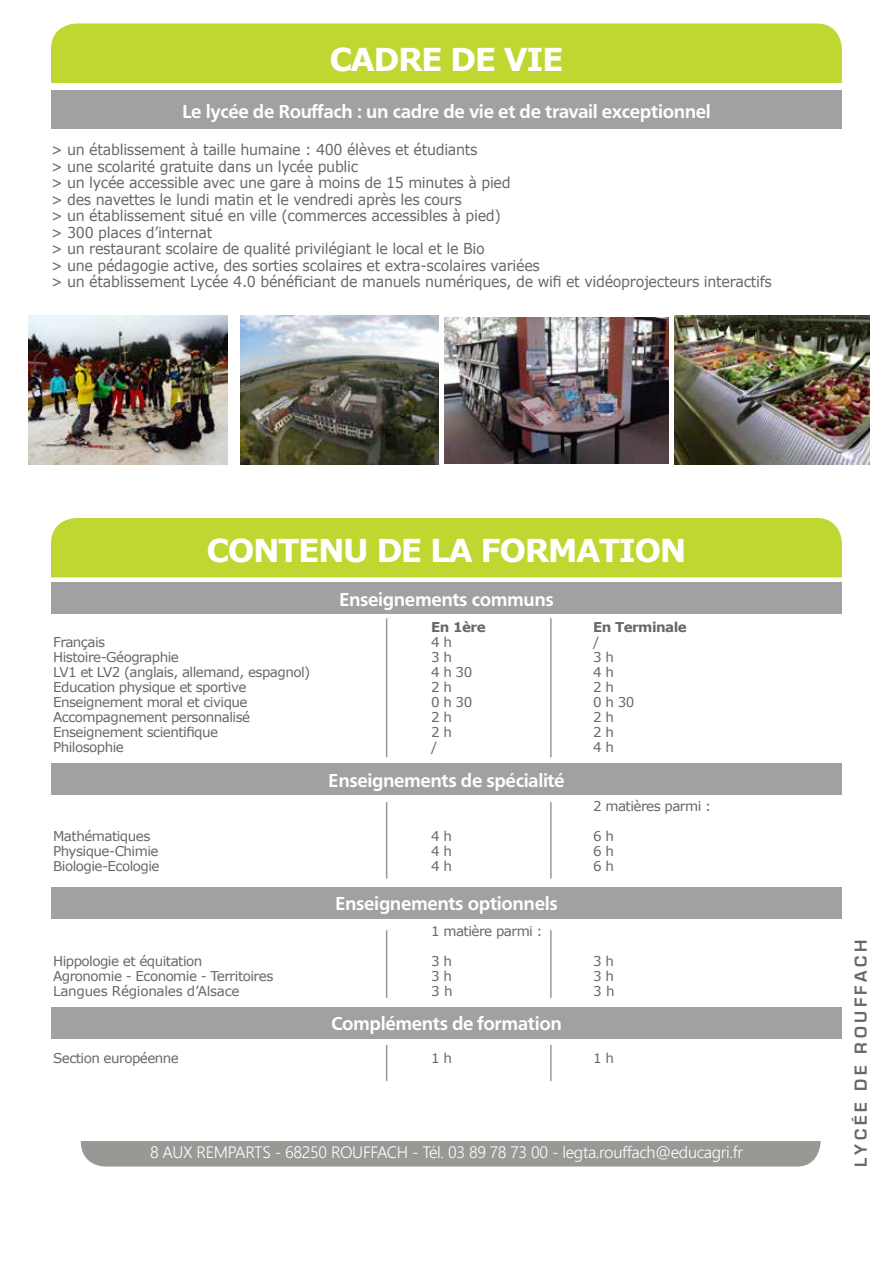
<style>
.page{position:relative;width:893px;height:1263px;background:#fff}
.page>*{position:absolute;margin:0;border:0;box-sizing:border-box;transform-origin:0 0}
.t1{font:700 31.5px "Verdana";letter-spacing:-.05em;color:#fff}
.t2{font:700 19.5px "Carto Gothic Std";letter-spacing:-.02em;color:#fff}
.t3{font:700 18px "Eurostile";letter-spacing:.2em;color:#676866}
.t4{font:300 16.5px "Segoe UI";letter-spacing:-.02em;color:#fff}
.t5{font:15px/16.5px "Verdana";letter-spacing:-.02em;color:#676866;scale:.95 1}
.t6{font:13.5px "Verdana";letter-spacing:-.04em;color:#676866}
.t7{font:13.5px "Verdana";letter-spacing:-.02em;color:#676866}
.t8{font:700 13.5px "Verdana";letter-spacing:-.04em;color:#676866}
</style>
<div class="page">
<div style="left:51px;top:518px;width:791px;height:59px;background:#bfd730"></div>
<div style="left:51px;top:583px;width:791px;height:31px;background:#a0a1a0"></div>
<div style="left:51px;top:763px;width:791px;height:32px;background:#a0a1a0"></div>
<div style="left:51px;top:1007px;width:791px;height:32px;background:#a0a1a0"></div>
<div style="left:81px;top:1141px;width:740px;height:25px;background:#989995"></div>
<hr style="left:386px;top:618px;width:1px;height:139px;background:#989995">
<hr style="left:550px;top:618px;width:2px;height:139px;background:#989995">
<div style="left:51px;top:887px;width:791px;height:31px;background:#a0a1a0"></div>
<hr style="left:386px;top:930px;width:1px;height:68px;background:#989995">
<hr style="left:550px;top:930px;width:2px;height:68px;background:#989995">
<hr style="left:386px;top:802px;width:1px;height:76px;background:#989995">
<hr style="left:550px;top:802px;width:2px;height:76px;background:#989995">
<hr style="left:386px;top:1045px;width:1px;height:36px;background:#989995">
<hr style="left:550px;top:1045px;width:2px;height:36px;background:#989995">
<div style="left:51px;top:23px;width:791px;height:60px;background:#bfd730"></div>
<div style="left:51px;top:91px;width:791px;height:38px;background:#a0a1a0"></div>
<img style="left:29px;top:316px;width:198px;height:148px">
<img style="left:674px;top:316px;width:196px;height:148px">
<img style="left:240px;top:316px;width:199px;height:148px">
<img style="left:444px;top:317px;width:224px;height:147px">
<h1 class="t1" style="left:329px;top:37px;width:24px">CAD</h1>
<h1 class="t1" style="left:398px;top:37px;width:147px">RE DE VIE</h1>
<h2 class="t2" style="left:182px;top:100px;width:530px">Le lycée de Rouffach : un cadre de vie et de travail exceptionnel</h2>
<p class="t5" style="left:51px;top:142px;width:760px">&gt; un établissement à taille humaine : 400 élèves et étudiants<br>&gt; une scolarité gratuite dans un lycée public<br>&gt; un lycée accessible avec une gare à moins de 15 minutes à pied<br>&gt; des navettes le lundi matin et le vendredi après les cours<br>&gt; un établissement situé en ville (commerces accessibles à pied)<br>&gt; 300 places d’internat<br>&gt; un restaurant scolaire de qualité privilégiant le local et le Bio<br>&gt; une pédagogie active, des sorties scolaires et extra-scolaires variées<br>&gt; un établissement Lycée 4.0 bénéficiant de manuels numériques, de wifi et vidéoprojecteurs interactifs</p>
<h1 class="t1" style="left:207px;top:528px;width:24px">CONTEN</h1>
<h1 class="t1" style="left:343px;top:528px;width:256px">U DE LA FORMATION</h1>
<h2 class="t2" style="left:339px;top:588px;width:216px">Enseignements communs</h2>
<p class="t8" style="left:53px;top:618px;width:50px">E</p>
<p class="t8" style="left:440px;top:618px;width:86px">n 1ère E</p>
<p class="t8" style="left:602px;top:618px;width:86px">n Terminale</p>
<p class="t6" style="left:53px;top:633px;width:54px">Français</p>
<p class="t6" style="left:431px;top:633px;width:22px">4 h</p>
<p class="t6" style="left:593px;top:633px;width:8px">/</p>
<p class="t6" style="left:53px;top:648px;width:127px">Histoire-Géographie</p>
<p class="t6" style="left:431px;top:648px;width:22px">3 h</p>
<p class="t6" style="left:593px;top:648px;width:22px">3 h</p>
<p class="t6" style="left:53px;top:663px;width:259px">LV1 et LV2 (anglais, allemand, espagnol)</p>
<p class="t6" style="left:431px;top:663px;width:43px">4 h 30</p>
<p class="t6" style="left:593px;top:663px;width:22px">4 h</p>
<p class="t6" style="left:53px;top:678px;width:195px">Education physique et sportive</p>
<p class="t6" style="left:431px;top:678px;width:22px">2 h</p>
<p class="t6" style="left:593px;top:678px;width:22px">2 h</p>
<p class="t6" style="left:53px;top:693px;width:196px">Enseignement moral et civique</p>
<p class="t6" style="left:431px;top:693px;width:43px">0 h 30</p>
<p class="t6" style="left:593px;top:693px;width:43px">0 h 30</p>
<p class="t6" style="left:53px;top:708px;width:199px">Accompagnement personnalisé</p>
<p class="t6" style="left:431px;top:708px;width:22px">2 h</p>
<p class="t6" style="left:593px;top:708px;width:22px">2 h</p>
<p class="t6" style="left:53px;top:723px;width:167px">Enseignement scientifique</p>
<p class="t6" style="left:431px;top:723px;width:22px">2 h</p>
<p class="t6" style="left:593px;top:723px;width:22px">2 h</p>
<p class="t6" style="left:53px;top:738px;width:72px">Philosophie</p>
<p class="t6" style="left:431px;top:738px;width:8px">/</p>
<p class="t6" style="left:593px;top:738px;width:22px">4 h</p>
<h2 class="t2" style="left:328px;top:769px;width:238px">Enseignements de spécialité</h2>
<p class="t6" style="left:593px;top:796px;width:120px">2 matières parmi :</p>
<p class="t6" style="left:53px;top:826px;width:99px">Mathématiques</p>
<p class="t6" style="left:431px;top:826px;width:22px">4 h</p>
<p class="t6" style="left:593px;top:826px;width:22px">6 h</p>
<p class="t6" style="left:53px;top:841px;width:107px">Physique-Chimie</p>
<p class="t6" style="left:431px;top:841px;width:22px">4 h</p>
<p class="t6" style="left:593px;top:841px;width:22px">6 h</p>
<p class="t6" style="left:53px;top:856px;width:108px">Biologie-Ecologie</p>
<p class="t6" style="left:431px;top:856px;width:22px">4 h</p>
<p class="t6" style="left:593px;top:856px;width:22px">6 h</p>
<h2 class="t2" style="left:335px;top:892px;width:224px">Enseignements optionnels</h2>
<p class="t6" style="left:431px;top:921px;width:113px">1 matière parmi :</p>
<p class="t6" style="left:53px;top:951px;width:151px">Hippologie et équitation</p>
<p class="t6" style="left:431px;top:951px;width:22px">3 h</p>
<p class="t6" style="left:593px;top:951px;width:22px">3 h</p>
<p class="t6" style="left:53px;top:966px;width:222px">Agronomie - Economie - Territoires</p>
<p class="t6" style="left:431px;top:966px;width:22px">3 h</p>
<p class="t6" style="left:593px;top:966px;width:22px">3 h</p>
<p class="t7" style="left:53px;top:981px;width:188px">Langues Régionales d’Alsace</p>
<p class="t6" style="left:431px;top:981px;width:23px">3 h</p>
<p class="t6" style="left:593px;top:981px;width:23px">3 h</p>
<h2 class="t2" style="left:331px;top:1012px;width:232px">Compléments de formation</h2>
<p class="t6" style="left:53px;top:1049px;width:127px">Section européenne</p>
<p class="t6" style="left:431px;top:1049px;width:22px">1 h</p>
<p class="t6" style="left:593px;top:1049px;width:22px">1 h</p>
<p class="t4" style="left:150px;top:1140px;width:594px">8 AUX REMPARTS - 68250 ROUFFACH - Tél. 03 89 78 73 00 - legta.rouffach@educagri.fr</p>
<p class="t3" style="left:851px;top:1167px;width:229px;rotate:-90deg">LYCÉE DE ROUFFACH</p>
</div>
